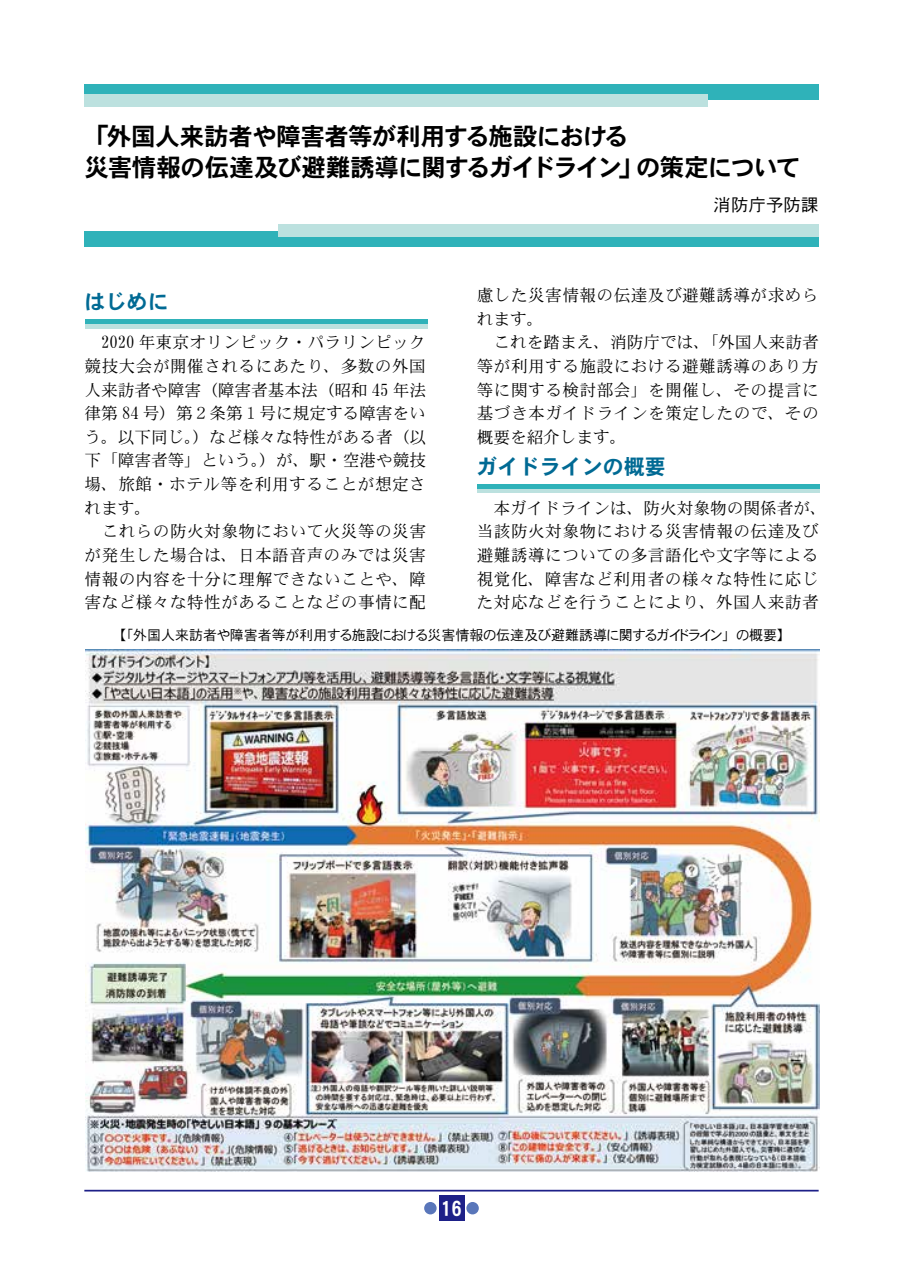
<style>
.page{position:relative;width:903px;height:1275px;background:#fff}
.page>*{position:absolute;margin:0;border:0;box-sizing:border-box;transform-origin:0 0}
.t1{font:24.5px/31.5px "DFHS Gothic W7 WIN RKSJ H";letter-spacing:-.025em;color:#000}
.t2{font:21px "DFHS Gothic W7 WIN RKSJ H";color:#006a94}
.t3{font:21px "DFHS Gothic W7 WIN RKSJ H";color:#fff}
.t4{font:17.5px "DFHS Gothic W3 WING RKSJ H";color:#000}
.t5{font:16.62px/23.6px "DFHS Mincho W3 WIN RKSJ H";letter-spacing:.03em;color:#000}
.t6{font:14px "DFHS Gothic W3 WING RKSJ H";color:#000}
.s1{font-family:"DFHS Gothic W7 WING RKSJ H"}
</style>
<div class="page">
<div style="left:439px;top:1196px;width:25px;height:25px;background:#1d2088"></div>
<div style="left:466px;top:1202px;width:13px;height:12px;background:#5976ba;border-radius:50%"></div>
<div style="left:424px;top:1202px;width:13px;height:12px;background:#5976ba;border-radius:50%"></div>
<hr style="left:84px;top:1190px;width:735px;height:1px;background:#1d2088">
<div style="left:84px;top:84px;width:734px;height:16px;background:#2fb2b9"></div>
<div style="left:84px;top:95px;width:624px;height:12px;background:#bce1df"></div>
<div style="left:84px;top:231px;width:734px;height:16px;background:#2fb2b9"></div>
<div style="left:278px;top:224px;width:540px;height:12px;background:#bce1df"></div>
<div style="left:85px;top:324px;width:342px;height:5px;background:#bce1df"></div>
<div style="left:85px;top:319px;width:342px;height:5px;background:#2fb2b9"></div>
<img style="left:86px;top:650px;width:734px;height:521px">
<hr style="left:477px;top:489px;width:343px;height:4px;background:#bce1df">
<div style="left:477px;top:484px;width:343px;height:5px;background:#2fb2b9"></div>
<h1 class="t1" style="left:84px;top:121px;width:717px">「外国人来訪者や障害者等が利用する施設における<br>災害情報の伝達及び避難誘導に関するガイドライン」の策定について</h1>
<p class="t4" style="left:713px;top:196px;width:106px">消防庁予防課</p>
<p class="t2" style="left:84px;top:291px;width:85px">はじめに</p>
<p class="t5" style="left:85px;top:331px;width:343px">　2020 年東京オリンピック・パラリンピック競技大会が開催されるにあたり、多数の外国人来訪者や障害（障害者基本法（昭和 45 年法律第 84 号）第２条第１号に規定する障害をいう。以下同じ。）など様々な特性がある者（以下「障害者等」という。）が、駅・空港や競技場、旅館・ホテル等を利用することが想定されます。<br>　これらの防火対象物において火災等の災害が発生した場合は、日本語音声のみでは災害情報の内容を十分に理解できないことや、障害など様々な特性があることなどの事情に配</p>
<p class="t5" style="left:477px;top:284px;width:343px">慮した災害情報の伝達及び避難誘導が求められます。<br>　これを踏まえ、消防庁では、「外国人来訪者等が利用する施設における避難誘導のあり方等に関する検討部会」を開催し、その提言に基づき本ガイドラインを策定したので、その概要を紹介します。</p>
<p class="t2" style="left:477px;top:456px;width:190px">ガイドラインの概要</p>
<p class="t5" style="left:477px;top:496px;width:352px">　本ガイドラインは、防火対象物の関係者が、当該防火対象物における災害情報の伝達及び避難誘導についての多言語化や文字等による視覚化、障害など利用者の様々な特性に応じた対応などを行うことにより、外国人来訪者</p>
<p class="t6" style="left:119px;top:628px;width:666px">【「外国人来訪者や障害者等が利用する施設における災害情報の伝達及び避難誘導に関するガイドライン」の概要】</p>
<p class="t3" style="left:435px;top:1198px;width:28px"><span class="s1">1</span>16</p>
</div>
